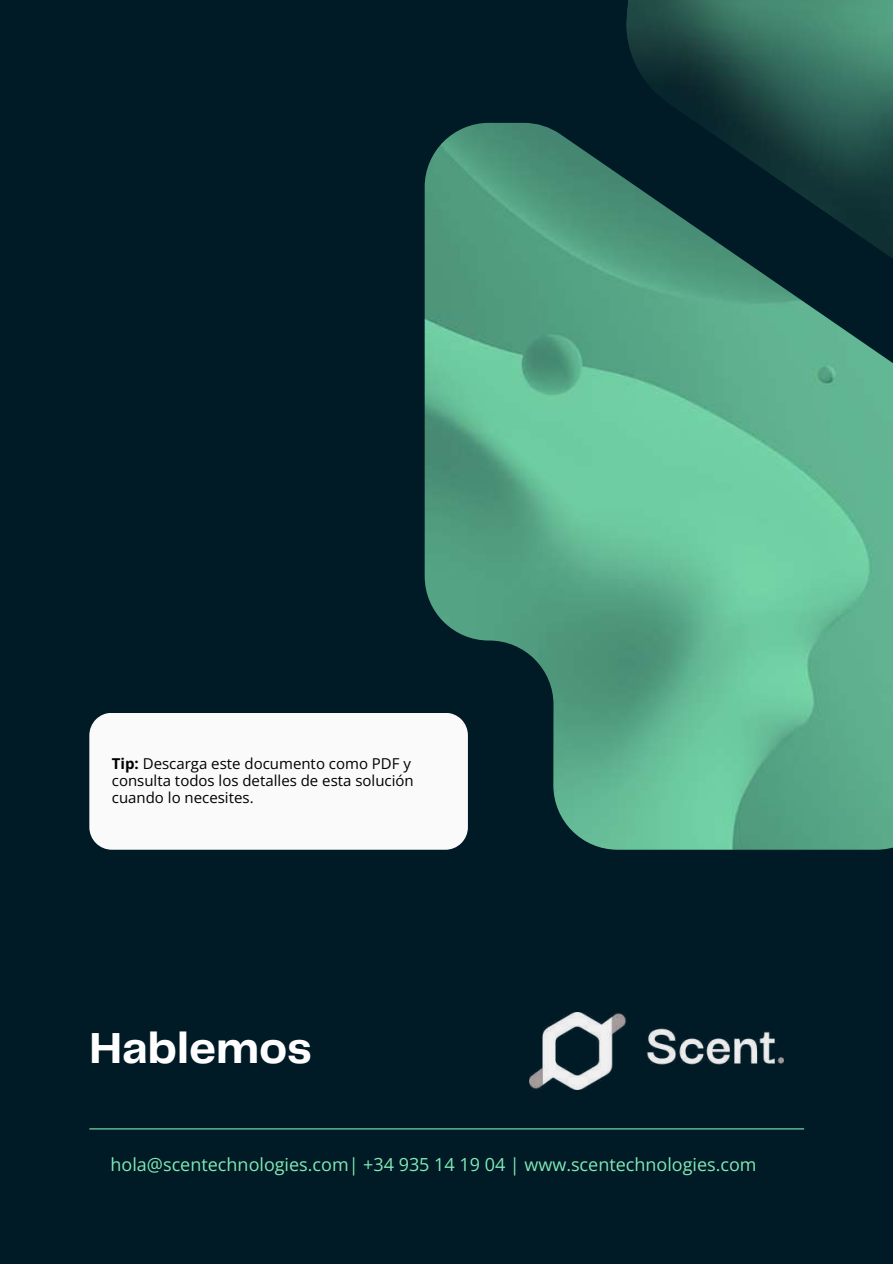
<style>
.page{position:relative;width:893px;height:1264px;background:#fff}
.page>*{position:absolute;margin:0;border:0;box-sizing:border-box;transform-origin:0 0}
.t1{font:700 45px "Telegraf";color:#fff}
.t2{font:18px "Open Sans";color:#81e9b5}
.t3{font:15px/16.8px "Open Sans";color:#000001}
.s1{font-weight:700}
</style>
<div class="page">
<div style="left:0;top:0;width:892px;height:1263px;background:#001a26"></div>
<div style="left:89px;top:713px;width:335px;height:136px;background:#fafafa"></div>
<img style="left:424px;top:123px;width:468px;height:726px">
<hr style="left:89px;top:1128px;width:715px;height:1px;background:#81e9b5">
<img style="left:530px;top:1012px;width:253px;height:77px">
<img style="left:623px;top:0;width:269px;height:272px">
<p class="t3" style="left:112px;top:754px;width:303px"><span class="s1">Tip:</span> Descarga este documento como PDF y consulta todos los detalles de esta solución cuando lo necesites.</p>
<h1 class="t1" style="left:89px;top:1029px;width:224px">Hablemos</h1>
<p class="t2" style="left:110px;top:1151px;width:647px">hola@scentechnologies.com| +34 935 14 19 04 | www.scentechnologies.com</p>
</div>
